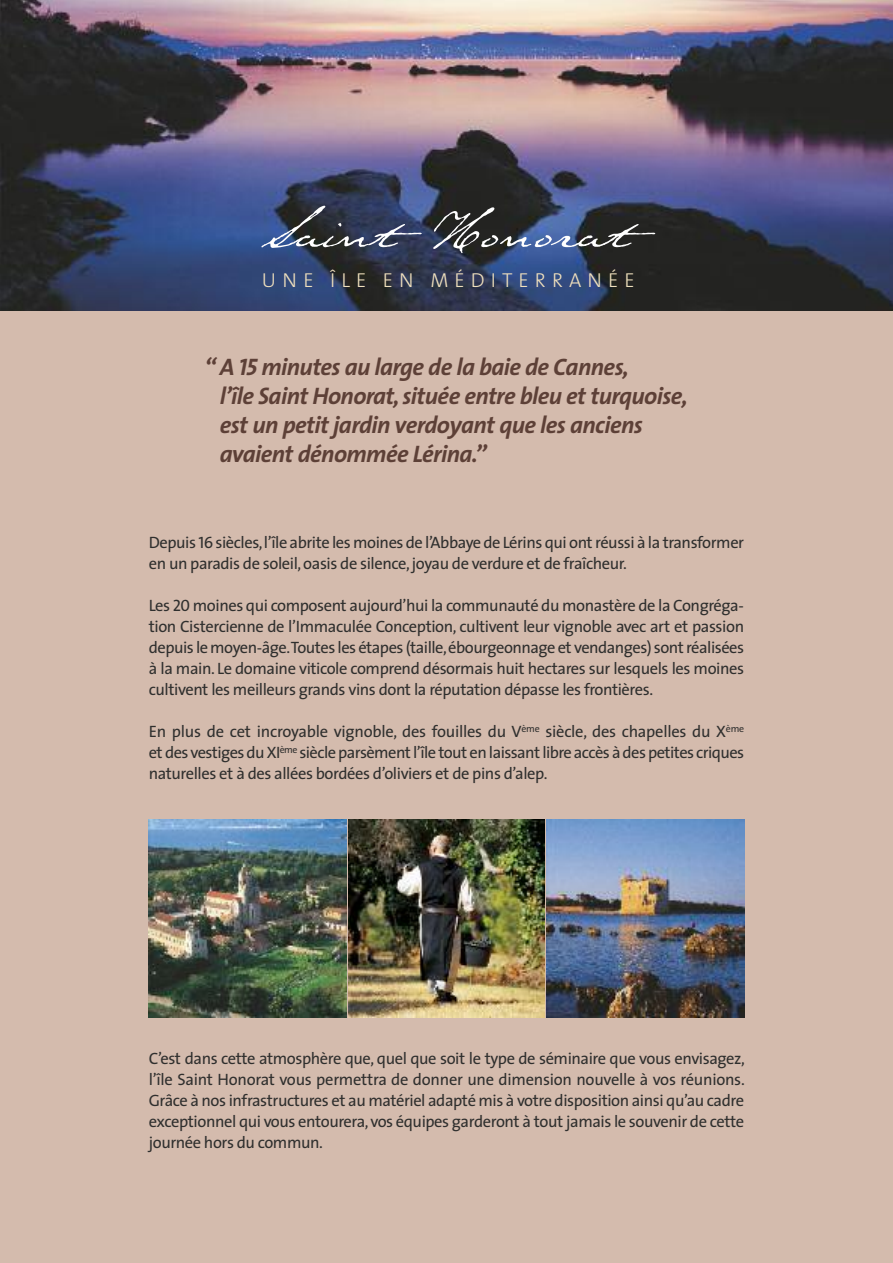
<style>
.page{position:relative;width:893px;height:1263px;background:#d4bbad}
.page>*{position:absolute;margin:0;border:0;box-sizing:border-box;transform-origin:0 0}
.t1{font:62.25px "Texas Hero";color:#fff}
.t2{font:italic 700 24px/28.8px "The Sans";letter-spacing:-.025em;color:#5d4037}
.t3{font:300 20.25px "The Sans";letter-spacing:.3em;color:#f0e0bd}
.t4{font:16.5px/21px "The Sans";letter-spacing:-.025em;color:#2f2f2e;text-align:justify}
.s1{font-family:"The Sans Bold Caps";font-weight:400}
.s2{font-family:"The Sans Caps"}
</style>
<div class="page">
<img style="left:0;top:0;width:893px;height:310px">
<img style="left:149px;top:820px;width:198px;height:197px">
<img style="left:349px;top:820px;width:195px;height:197px">
<img style="left:546px;top:820px;width:198px;height:197px">
<h1 class="t1" style="left:263px;top:188px;width:368px">Saint Honorat</h1>
<p class="t3" style="left:262px;top:272px;width:374px">UNE ÎLE EN MÉDITERRANÉE</p>
<h2 class="t2" style="left:220px;top:355px;width:470px;text-indent:-15px">“ A <span class="s1">15</span> minutes au large de la baie de Cannes,<br>l’île Saint Honorat,située entre bleu et turquoise, est un petitjardin verdoyant que les anciens avaient dénommée Lérina.”</h2>
<p class="t4" style="left:149px;top:534px;width:597px">Depuis <span class="s2">16</span> siècles,l’île abrite les moines de l’Abbaye de Lérins qui ont réussi à la transformer en un paradis de soleil,oasis de silence,joyau de verdure et de fraîcheur.</p>
<p class="t4" style="left:149px;top:597px;width:597px">Les <span class="s2">20</span> moines qui composent aujourd’hui la communauté du monastère de la Congréga&shy;tion Cistercienne de l’Immaculée Conception, cultivent leur vignoble avec art et passion depuis le moyen-âge.Toutes les étapes (taille,ébourgeonnage et vendanges) sont réalisées à la main. Le domaine viticole comprend désormais huit hectares sur lesquels les moines cultivent les meilleurs grands vins dont la réputation dépasse les frontières.</p>
<p class="t4" style="left:149px;top:723px;width:597px">En plus de cet incroyable vignoble, des fouilles du V<sup>ème</sup> siècle, des chapelles du X<sup>ème </sup>et des vestiges du XI<sup>ème</sup> siècle parsèment l’île tout en laissant libre accès à des petites criques naturelles et à des allées bordées d’oliviers et de pins d’alep.</p>
<p class="t4" style="left:149px;top:1050px;width:598px">C’est dans cette atmosphère que, quel que soit le type de séminaire que vous envisagez, l’île Saint Honorat vous permettra de donner une dimension nouvelle à vos réunions.<br>Grâce à nos infrastructures et au matériel adapté mis à votre disposition ainsi qu’au cadre exceptionnel qui vous entourera,vos équipes garderont à tout jamais le souvenir de cette journée hors du commun.</p>
</div>
